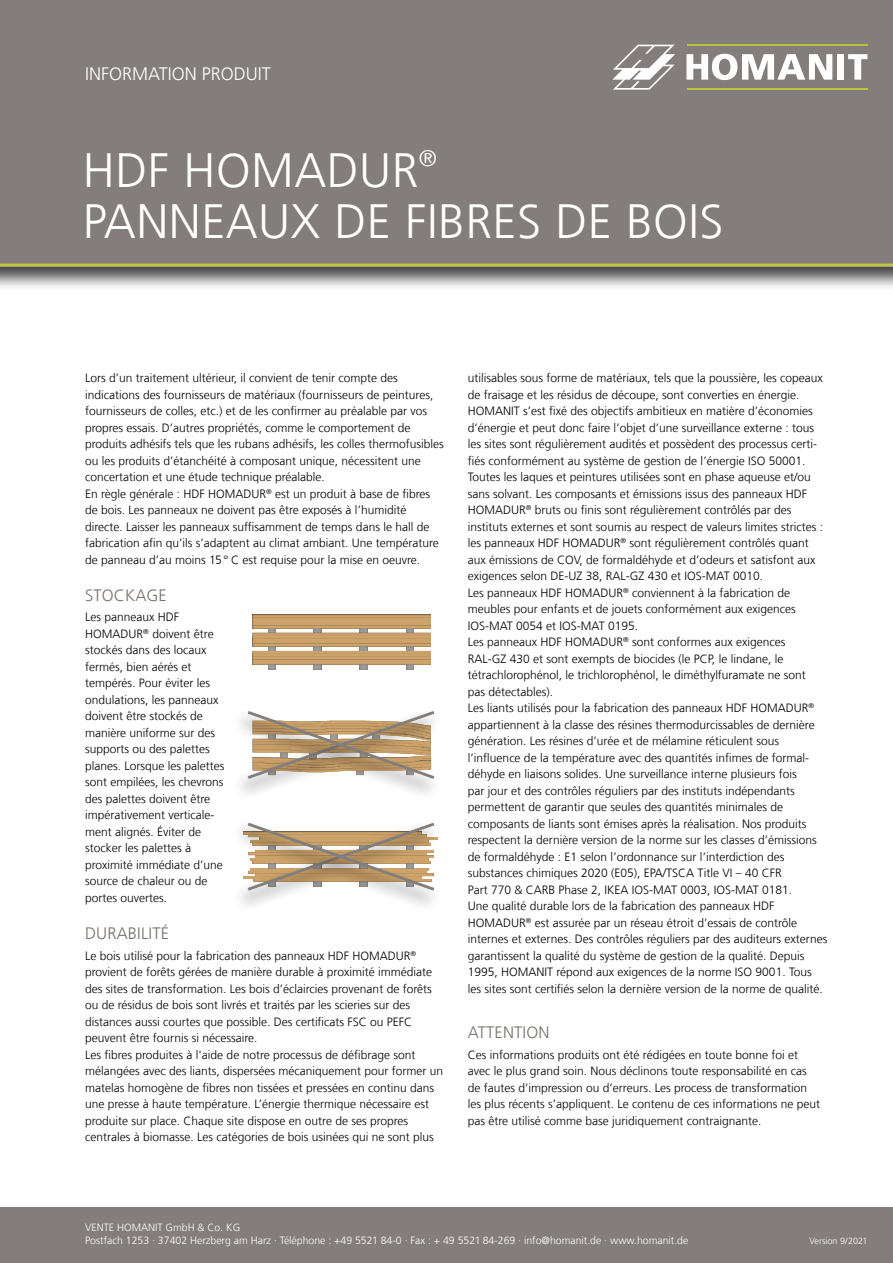
<style>
.page{position:relative;width:893px;height:1263px;background:#fff}
.page>*{position:absolute;margin:0;border:0;box-sizing:border-box;transform-origin:0 0}
.t1{font:300 48px/51px "Frutiger LT Com";letter-spacing:.01em;color:#fff}
.t2{font:300 18px "Frutiger LT Com";color:#fff}
.t3{font:300 16.5px "Frutiger LT Com";letter-spacing:.01em;color:#77716d}
.t4{font:300 12px/16.5px "Frutiger LT Com";color:#000}
.t5{font:300 10.5px/13.5px "Frutiger LT Com";color:#fff}
.t6{font:300 9px "Frutiger LT Com";color:#fff}
</style>
<div class="page">
<div style="left:0;top:1207px;width:893px;height:56px;background:#837e7b"></div>
<div style="left:0;top:0;width:893px;height:290px;background:#000;opacity:.75"></div>
<div style="left:0;top:0;width:893px;height:267px;background:#837e7b"></div>
<svg style="left:686px;top:54px;width:146px;height:26px"></svg>
<div style="left:837px;top:54px;width:7px;height:26px;background:#fff"></div>
<svg style="left:848px;top:54px;width:19px;height:26px"></svg>
<svg style="left:612px;top:45px;width:63px;height:45px"></svg>
<hr style="left:686px;top:45px;width:181px;height:1px;background:#bcc142">
<hr style="left:686px;top:88px;width:181px;height:2px;background:#bcc142">
<hr style="left:0;top:264px;width:893px;height:3px;background:#bcc142">
<img style="left:253px;top:662px;width:178px;height:2px">
<svg style="left:268px;top:664px;width:8px;height:5px"></svg>
<svg style="left:314px;top:664px;width:7px;height:5px"></svg>
<svg style="left:360px;top:664px;width:7px;height:5px"></svg>
<svg style="left:406px;top:664px;width:8px;height:5px"></svg>
<hr style="left:253px;top:659px;width:178px;height:3px;background:#cea36b">
<hr style="left:253px;top:656px;width:178px;height:3px;background:#cea36b">
<hr style="left:253px;top:653px;width:178px;height:3px;background:#cea36b">
<hr style="left:253px;top:651px;width:178px;height:2px;background:#cea36b">
<img style="left:253px;top:644px;width:178px;height:2px">
<svg style="left:268px;top:646px;width:8px;height:5px"></svg>
<svg style="left:314px;top:646px;width:7px;height:5px"></svg>
<svg style="left:360px;top:646px;width:7px;height:5px"></svg>
<svg style="left:406px;top:646px;width:8px;height:5px"></svg>
<hr style="left:253px;top:641px;width:178px;height:3px;background:#cea36b">
<hr style="left:253px;top:638px;width:178px;height:3px;background:#cea36b">
<hr style="left:253px;top:635px;width:178px;height:3px;background:#cea36b">
<hr style="left:253px;top:633px;width:178px;height:2px;background:#cea36b">
<img style="left:253px;top:625px;width:178px;height:3px">
<svg style="left:268px;top:628px;width:8px;height:5px"></svg>
<svg style="left:314px;top:628px;width:7px;height:5px"></svg>
<svg style="left:360px;top:628px;width:7px;height:5px"></svg>
<svg style="left:406px;top:628px;width:8px;height:5px"></svg>
<hr style="left:253px;top:623px;width:178px;height:2px;background:#cea36b">
<hr style="left:253px;top:620px;width:178px;height:3px;background:#cea36b">
<hr style="left:253px;top:617px;width:178px;height:3px;background:#cea36b">
<hr style="left:253px;top:614px;width:178px;height:3px;background:#cea36b">
<div style="left:231px;top:708px;width:210px;height:92px;background:#000;opacity:.75"></div>
<svg style="left:245px;top:709px;width:192px;height:72px"></svg>
<div style="left:231px;top:820px;width:210px;height:91px;background:#000;opacity:.75"></div>
<svg style="left:245px;top:820px;width:192px;height:73px"></svg>
<h2 class="t2" style="left:85px;top:63px;width:187px">INFORMATION PRODUIT</h2>
<h1 class="t1" style="left:83px;top:145px;width:642px">HDF HOMADUR<sup>®<br></sup>PANNEAUX DE FIBRES DE BOIS</h1>
<p class="t4" style="left:85px;top:370px;width:360px">Lors d’un traitement ultérieur, il convient de tenir compte des indications des fournisseurs de matériaux (fournisseurs de peintures, fournisseurs de colles, etc.) et de les confirmer au préalable par vos propres essais. D’autres propriétés, comme le comportement de produits adhésifs tels que les rubans adhésifs, les colles thermofusibles ou les produits d’étanchéité à composant unique, nécessitent une concertation et une étude technique préalable.<br>En règle générale : HDF HOMADUR<sup>®</sup> est un produit à base de fibres de bois. Les panneaux ne doivent pas être exposés à l’humidité directe. Laisser les panneaux suffisamment de temps dans le hall de fabrication afin qu’ils s’adaptent au climat ambiant. Une température de panneau d’au moins 15° C est requise pour la mise en oeuvre.</p>
<h3 class="t3" style="left:85px;top:585px;width:83px">STOCKAGE</h3>
<p class="t4" style="left:85px;top:609px;width:141px">Les panneaux HDF<br>HOMADUR<sup>®</sup> doivent être stockés dans des locaux fermés, bien aérés et tempérés. Pour éviter les ondulations, les panneaux doivent être stockés de manière uniforme sur des supports ou des palettes planes. Lorsque les palettes sont empilées, les chevrons des palettes doivent être impérativement verticale&shy;ment alignés. Éviter de stocker les palettes à proximité immédiate d’une source de chaleur ou de portes ouvertes.</p>
<h3 class="t3" style="left:85px;top:924px;width:86px">DURABILITÉ</h3>
<p class="t4" style="left:85px;top:947px;width:360px">Le bois utilisé pour la fabrication des panneaux HDF HOMADUR<sup>® </sup>provient de forêts gérées de manière durable à proximité immédiate des sites de transformation. Les bois d’éclaircies provenant de forêts ou de résidus de bois sont livrés et traités par les scieries sur des distances aussi courtes que possible. Des certificats FSC ou PEFC peuvent être fournis si nécessaire.<br>Les fibres produites à l'aide de notre processus de défibrage sont mélangées avec des liants, dispersées mécaniquement pour former un matelas homogène de fibres non tissées et pressées en continu dans une presse à haute température. L’énergie thermique nécessaire est produite sur place. Chaque site dispose en outre de ses propres centrales à biomasse. Les catégories de bois usinées qui ne sont plus</p>
<p class="t4" style="left:468px;top:370px;width:361px">utilisables sous forme de matériaux, tels que la poussière, les copeaux de fraisage et les résidus de découpe, sont converties en énergie.<br>HOMANIT s’est fixé des objectifs ambitieux en matière d’économies d’énergie et peut donc faire l’objet d’une surveillance externe : tous les sites sont régulièrement audités et possèdent des processus certi&shy;fiés conformément au système de gestion de l’énergie ISO 50001.<br>Toutes les laques et peintures utilisées sont en phase aqueuse et/ou sans solvant. Les composants et émissions issus des panneaux HDF HOMADUR<sup>®</sup> bruts ou finis sont régulièrement contrôlés par des instituts externes et sont soumis au respect de valeurs limites strictes : les panneaux HDF HOMADUR<sup>®</sup> sont régulièrement contrôlés quant aux émissions de COV, de formaldéhyde et d’odeurs et satisfont aux exigences selon DE-UZ 38, RAL-GZ 430 et IOS-MAT 0010.<br>Les panneaux HDF HOMADUR<sup>®</sup> conviennent à la fabrication de meubles pour enfants et de jouets conformément aux exigences IOS-MAT 0054 et IOS-MAT 0195.<br>Les panneaux HDF HOMADUR<sup>®</sup> sont conformes aux exigences<br>RAL-GZ 430 et sont exempts de biocides (le PCP, le lindane, le tétrachlorophénol, le trichlorophénol, le diméthylfuramate ne sont<br>pas détectables).<br>Les liants utilisés pour la fabrication des panneaux HDF HOMADUR<sup>® </sup>appartiennent à la classe des résines thermodurcissables de dernière génération. Les résines d’urée et de mélamine réticulent sous l’influence de la température avec des quantités infimes de formal&shy;déhyde en liaisons solides. Une surveillance interne plusieurs fois<br>par jour et des contrôles réguliers par des instituts indépendants permettent de garantir que seules des quantités minimales de composants de liants sont émises après la réalisation. Nos produits respectent la dernière version de la norme sur les classes d’émissions de formaldéhyde : E1 selon l’ordonnance sur l’interdiction des substances chimiques 2020 (E05), EPA/TSCA Title VI – 40 CFR<br>Part 770 &amp; CARB Phase 2, IKEA IOS-MAT 0003, IOS-MAT 0181.<br>Une qualité durable lors de la fabrication des panneaux HDF HOMADUR<sup>®</sup> est assurée par un réseau étroit d’essais de contrôle internes et externes. Des contrôles réguliers par des auditeurs externes garantissent la qualité du système de gestion de la qualité. Depuis 1995, HOMANIT répond aux exigences de la norme ISO 9001. Tous les sites sont certifiés selon la dernière version de la norme de qualité.</p>
<h3 class="t3" style="left:468px;top:1023px;width:83px">ATTENTION</h3>
<p class="t4" style="left:468px;top:1046px;width:354px">Ces informations produits ont été rédigées en toute bonne foi et avec le plus grand soin. Nous déclinons toute responsabilité en cas de fautes d’impression ou d’erreurs. Les process de transformation les plus récents s’appliquent. Le contenu de ces informations ne peut pas être utilisé comme base juridiquement contraignante.</p>
<p class="t5" style="left:85px;top:1220px;width:605px">VENTE HOMANIT GmbH &amp; Co. KG<br>Postfach 1253 · 37402 Herzberg am Harz · Téléphone : +49 5521 84-0 · Fax : + 49 5521 84-269 · info@homanit.de · www.homanit.de</p>
<p class="t6" style="left:810px;top:1236px;width:59px">Version 9/2021</p>
</div>
